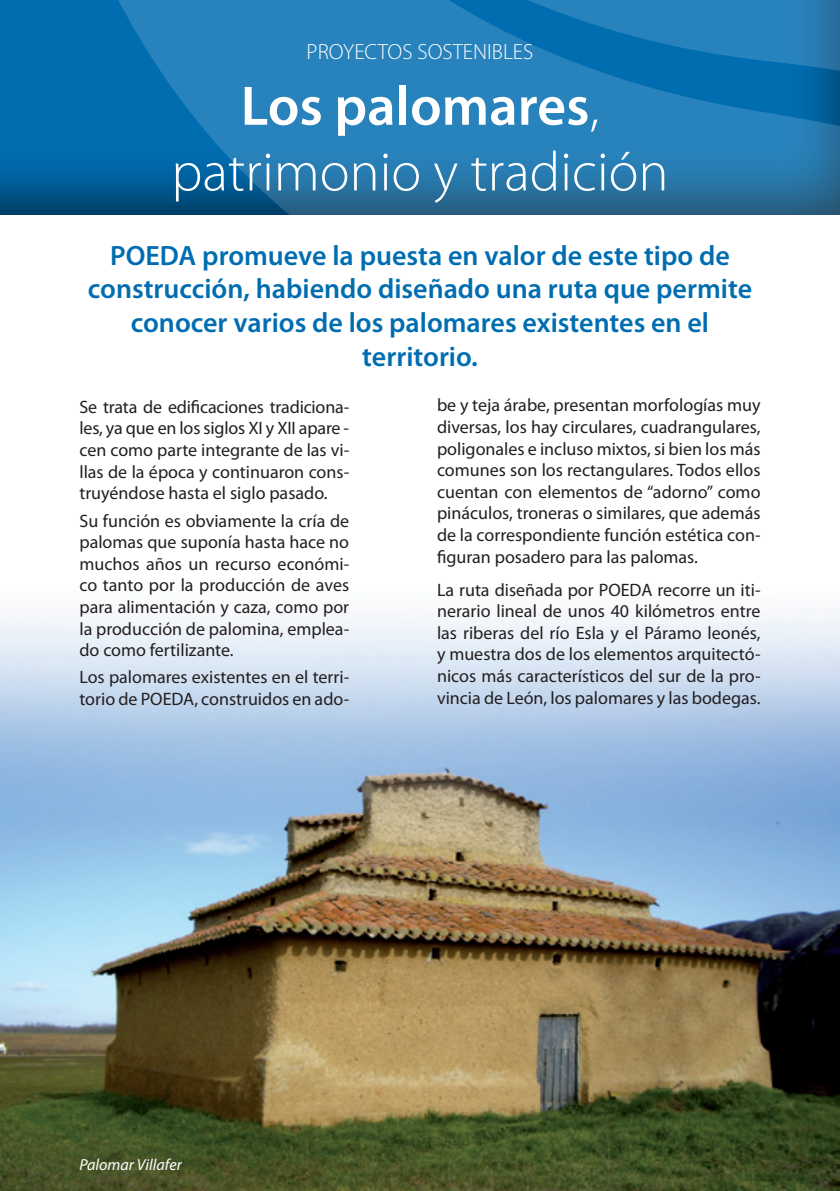
<style>
.page{position:relative;width:840px;height:1191px;background:#fff}
.page>*{position:absolute;margin:0;border:0;box-sizing:border-box;transform-origin:0 0}
.t1{font:300 56px "Myriad Pro";color:#fff}
.t2{font:600 56px "Myriad Pro";color:#fff}
.t3{font:600 28px/33.6px "Myriad Pro";color:#006db1;text-align:center}
.t4{font:300 22px "Myriad Pro";color:#fff}
.t5{font:18px/21.6px "Myriad Pro";color:#231f20;text-align:justify}
.t6{font:italic 16px "Myriad Pro";color:#fff}
.s1{font-weight:300}
</style>
<div class="page">
<img style="left:0;top:612px;width:839px;height:579px">
<svg style="left:0;top:0;width:839px;height:215px;fill:#287eb5"></svg>
<p class="t4" style="left:306px;top:40px;width:228px">PROYECTOS SOSTENIBLES</p>
<p class="t2" style="left:240px;top:70px;width:360px">Los palomares<span class="s1">,</span></p>
<p class="t1" style="left:171px;top:141px;width:498px">patrimonio y tradición</p>
<p class="t3" style="left:88px;top:238px;width:665px">POEDA promueve la puesta en valor de este tipo de construcción, habiendo diseñado una ruta que permite conocer varios de los palomares existentes en el territorio.</p>
<p class="t5" style="left:79px;top:396px;width:271px">Se trata de edificaciones tradiciona&shy;les, ya que en los siglos XI y XII apare -</p>
<p class="t5" style="left:79px;top:439px;width:271px">cen como parte integrante de las vi&shy;llas de la época y continuaron cons&shy;truyéndose hasta el siglo pasado.</p>
<p class="t5" style="left:79px;top:509px;width:271px">Su función es obviamente la cría de palomas que suponía hasta hace no muchos años un recurso económi&shy;co tanto por la producción de aves para alimentación y caza, como por la producción de palomina, emplea&shy;do como fertilizante.</p>
<p class="t5" style="left:79px;top:666px;width:271px">Los palomares existentes en el terri&shy;torio de POEDA, construidos en ado-</p>
<p class="t5" style="left:437px;top:394px;width:325px">be y teja árabe, presentan morfologías muy diversas, los hay circulares, cuadrangulares, poligonales e incluso mixtos, si bien los más comunes son los rectangulares. Todos ellos cuentan con elementos de “adorno” como pináculos, troneras o similares, que además de la correspondiente función estética con&shy;figuran posadero para las palomas.</p>
<p class="t5" style="left:437px;top:578px;width:325px">La ruta diseñada por POEDA recorre un iti&shy;nerario lineal de unos 40 kilómetros entre las riberas del río Esla y el Páramo leonés, y muestra dos de los elementos arquitectó&shy;nicos más característicos del sur de la pro&shy;vincia de León, los palomares y las bodegas.</p>
<p class="t6" style="left:79px;top:1154px;width:104px">Palomar Villafer</p>
</div>
